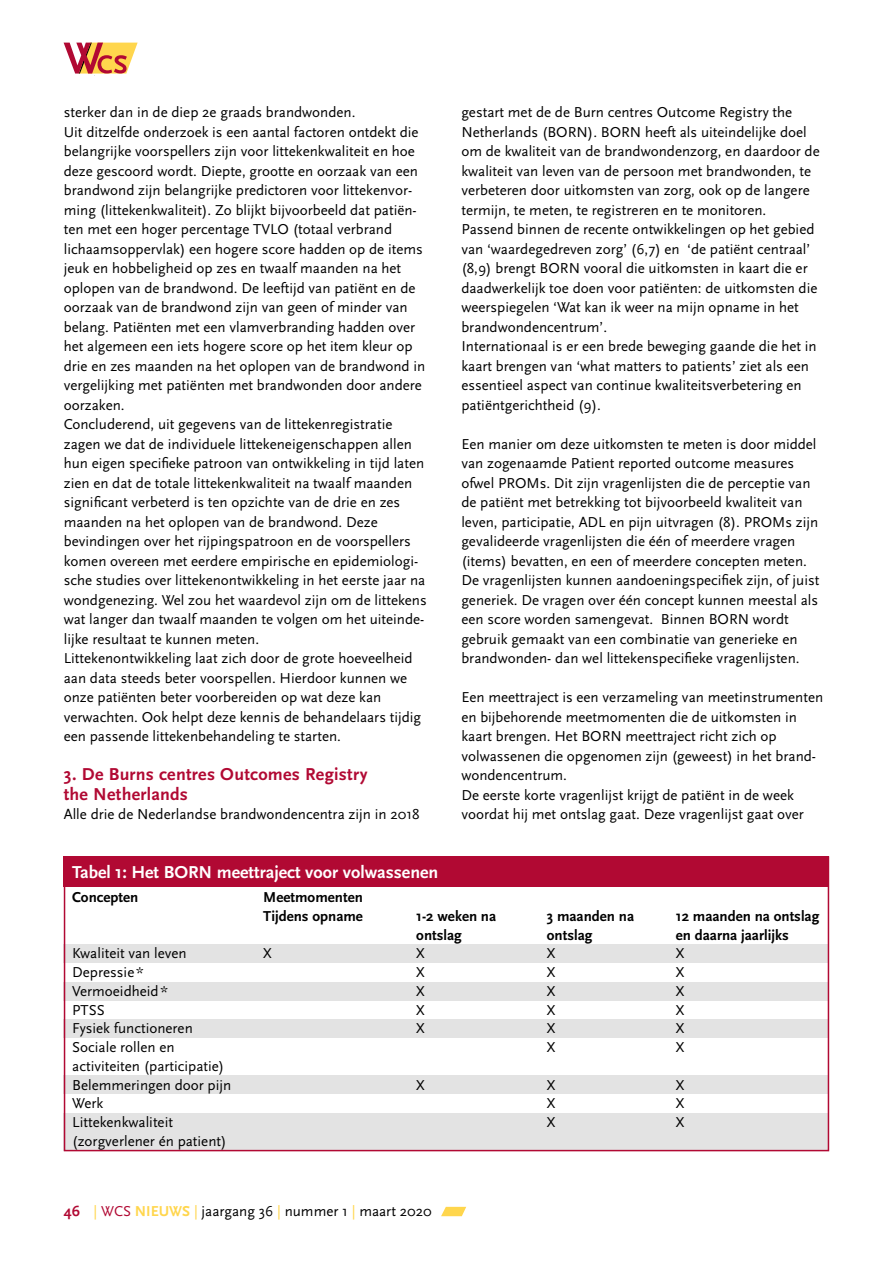
<style>
.page{position:relative;width:893px;height:1263px;background:#fff}
.page>*{position:absolute;margin:0;border:0;box-sizing:border-box;transform-origin:0 0}
.t1{font:700 18px/19.5px "Scala Sans";letter-spacing:.015em;color:#b10933}
.t2{font:700 18px "Scala Sans";color:#fff}
.t3{font:15px/19.5px "Scala Sans";color:#000}
.t4{font:700 15px/18.8px "Scala Sans";color:#000}
.s1{font-weight:700;color:#b10933}
.s2{color:#ffd64d}
.s3{color:#b10933}
.s4{font-weight:700;color:#ffd64d}
</style>
<div class="page">
<svg style="left:63px;top:42px;width:75px;height:2px"></svg>
<svg style="left:64px;top:43px;width:74px;height:31px"></svg>
<svg style="left:441px;top:1207px;width:25px;height:9px"></svg>
<div style="left:64px;top:944px;width:765px;height:19px;background:#e3e3e3"></div>
<div style="left:64px;top:982px;width:765px;height:18px;background:#e3e3e3"></div>
<div style="left:64px;top:1019px;width:765px;height:19px;background:#e3e3e3"></div>
<div style="left:64px;top:1075px;width:765px;height:19px;background:#e3e3e3"></div>
<div style="left:64px;top:1113px;width:765px;height:37px;background:#e3e3e3"></div>
<div style="left:64px;top:856px;width:765px;height:31px;background:#b10933"></div>
<div style="left:64px;top:856px;width:765px;height:295px;border:2px solid #b10933"></div>
<p class="t3" style="left:64px;top:103px;width:365px">sterker dan in de diep 2e graads brandwonden.<br>Uit ditzelfde onderzoek is een aantal factoren ontdekt die belangrijke voorspellers zijn voor littekenkwaliteit en hoe deze gescoord wordt. Diepte, grootte en oorzaak van een brandwond zijn belangrijke predictoren voor littekenvor&shy;ming (littekenkwaliteit). Zo blijkt bijvoorbeeld dat patiën&shy;ten met een hoger percentage TVLO (totaal verbrand lichaamsoppervlak) een hogere score hadden op de items jeuk en hobbeligheid op zes en twaalf maanden na het oplopen van de brandwond. De leeftijd van patiënt en de oorzaak van de brandwond zijn van geen of minder van belang. Patiënten met een vlamverbranding hadden over het algemeen een iets hogere score op het item kleur op drie en zes maanden na het oplopen van de brandwond in vergelijking met patiënten met brandwonden door andere oorzaken.<br>Concluderend, uit gegevens van de littekenregistratie zagen we dat de individuele littekeneigenschappen allen hun eigen specifieke patroon van ontwikkeling in tijd laten zien en dat de totale littekenkwaliteit na twaalf maanden significant verbeterd is ten opzichte van de drie en zes maanden na het oplopen van de brandwond. Deze bevindingen over het rijpingspatroon en de voorspellers komen overeen met eerdere empirische en epidemiologi&shy;sche studies over littekenontwikkeling in het eerste jaar na wondgenezing. Wel zou het waardevol zijn om de littekens wat langer dan twaalf maanden te volgen om het uiteinde&shy;lijke resultaat te kunnen meten.<br>Littekenontwikkeling laat zich door de grote hoeveelheid aan data steeds beter voorspellen. Hierdoor kunnen we onze patiënten beter voorbereiden op wat deze kan verwachten. Ook helpt deze kennis de behandelaars tijdig een passende littekenbehandeling te starten.</p>
<p class="t1" style="left:64px;top:765px;width:305px">3. De Burns centres Outcomes Registry the Netherlands</p>
<p class="t3" style="left:64px;top:805px;width:357px">Alle drie de Nederlandse brandwondencentra zijn in 2018</p>
<p class="t2" style="left:72px;top:863px;width:368px">Tabel 1: Het BORN meettraject voor volwassenen</p>
<p class="t3" style="left:461px;top:103px;width:360px">gestart met de de Burn centres Outcome Registry the Netherlands (BORN). BORN heeft als uiteindelijke doel om de kwaliteit van de brandwondenzorg, en daardoor de kwaliteit van leven van de persoon met brandwonden, te verbeteren door uitkomsten van zorg, ook op de langere termijn, te meten, te registreren en te monitoren.<br>Passend binnen de recente ontwikkelingen op het gebied van ‘waardegedreven zorg’ (6,7) en ‘de patiënt centraal’ (8,9) brengt BORN vooral die uitkomsten in kaart die er daadwerkelijk toe doen voor patiënten: de uitkomsten die weerspiegelen ‘Wat kan ik weer na mijn opname in het brandwondencentrum’.<br>Internationaal is er een brede beweging gaande die het in kaart brengen van ‘what matters to patients’ ziet als een essentieel aspect van continue kwaliteitsverbetering en patiëntgerichtheid (9).</p>
<p class="t3" style="left:461px;top:434px;width:359px">Een manier om deze uitkomsten te meten is door middel van zogenaamde Patient reported outcome measures ofwel PROMs. Dit zijn vragenlijsten die de perceptie van de patiënt met betrekking tot bijvoorbeeld kwaliteit van leven, participatie, ADL en pijn uitvragen (8). PROMs zijn gevalideerde vragenlijsten die één of meerdere vragen (items) bevatten, en een of meerdere concepten meten.<br>De vragenlijsten kunnen aandoeningspecifiek zijn, of juist generiek. De vragen over één concept kunnen meestal als een score worden samengevat. Binnen BORN wordt gebruik gemaakt van een combinatie van generieke en brandwonden- dan wel littekenspecifieke vragenlijsten.</p>
<p class="t3" style="left:461px;top:688px;width:363px">Een meettraject is een verzameling van meetinstrumenten en bijbehorende meetmomenten die de uitkomsten in kaart brengen. Het BORN meettraject richt zich op volwassenen die opgenomen zijn (geweest) in het brand&shy;wondencentrum.<br>De eerste korte vragenlijst krijgt de patiënt in de week voordat hij met ontslag gaat. Deze vragenlijst gaat over</p>
<p class="t4" style="left:72px;top:888px;width:68px">Concepten</p>
<p class="t4" style="left:263px;top:888px;width:101px">Meetmomenten<br>Tijdens opname</p>
<p class="t4" style="left:416px;top:907px;width:81px">1-2 weken na</p>
<p class="t4" style="left:547px;top:907px;width:89px">3 maanden na</p>
<p class="t4" style="left:676px;top:907px;width:145px">12 maanden na ontslag</p>
<p class="t4" style="left:416px;top:926px;width:47px">ontslag</p>
<p class="t4" style="left:547px;top:926px;width:47px">ontslag</p>
<p class="t4" style="left:676px;top:926px;width:114px">en daarna jaarlijks</p>
<p class="t3" style="left:72px;top:944px;width:116px">Kwaliteit van leven</p>
<p class="t3" style="left:263px;top:944px;width:10px">X</p>
<p class="t3" style="left:416px;top:944px;width:10px">X</p>
<p class="t3" style="left:547px;top:944px;width:10px">X</p>
<p class="t3" style="left:676px;top:944px;width:10px">X</p>
<p class="t3" style="left:72px;top:963px;width:73px">Depressie *</p>
<p class="t3" style="left:416px;top:963px;width:10px">X</p>
<p class="t3" style="left:547px;top:963px;width:10px">X</p>
<p class="t3" style="left:676px;top:963px;width:10px">X</p>
<p class="t3" style="left:72px;top:981px;width:97px">Vermoeidheid*</p>
<p class="t3" style="left:416px;top:981px;width:10px">X</p>
<p class="t3" style="left:547px;top:981px;width:10px">X</p>
<p class="t3" style="left:676px;top:981px;width:10px">X</p>
<p class="t3" style="left:72px;top:1000px;width:34px">PTSS</p>
<p class="t3" style="left:416px;top:1000px;width:10px">X</p>
<p class="t3" style="left:547px;top:1000px;width:10px">X</p>
<p class="t3" style="left:676px;top:1000px;width:10px">X</p>
<p class="t3" style="left:72px;top:1019px;width:122px">Fysiek functioneren</p>
<p class="t3" style="left:416px;top:1019px;width:10px">X</p>
<p class="t3" style="left:547px;top:1019px;width:10px">X</p>
<p class="t3" style="left:676px;top:1019px;width:10px">X</p>
<p class="t3" style="left:72px;top:1038px;width:104px">Sociale rollen en</p>
<p class="t3" style="left:547px;top:1038px;width:10px">X</p>
<p class="t3" style="left:676px;top:1038px;width:10px">X</p>
<p class="t3" style="left:72px;top:1057px;width:161px;line-height:18.8px">activiteiten (participatie)<br>Belemmeringen door pijn</p>
<p class="t3" style="left:416px;top:1075px;width:10px">X</p>
<p class="t3" style="left:547px;top:1075px;width:10px">X</p>
<p class="t3" style="left:676px;top:1075px;width:10px">X</p>
<p class="t3" style="left:72px;top:1094px;width:32px">Werk</p>
<p class="t3" style="left:547px;top:1094px;width:10px">X</p>
<p class="t3" style="left:676px;top:1094px;width:10px">X</p>
<p class="t3" style="left:72px;top:1113px;width:102px">Littekenkwaliteit</p>
<p class="t3" style="left:547px;top:1113px;width:10px">X</p>
<p class="t3" style="left:676px;top:1113px;width:10px">X</p>
<p class="t3" style="left:72px;top:1131px;width:156px">(zorgverlener én patient)</p>
<p class="t3" style="left:64px;top:1202px;width:369px"><span class="s1">46</span> <span class="s2">|</span> <span class="s3">WCS</span> <span class="s4">NIEUWS</span> <span class="s2">|</span> jaargang 36 <span class="s2">|</span> nummer 1 <span class="s2">|</span> maart 2020</p>
</div>
